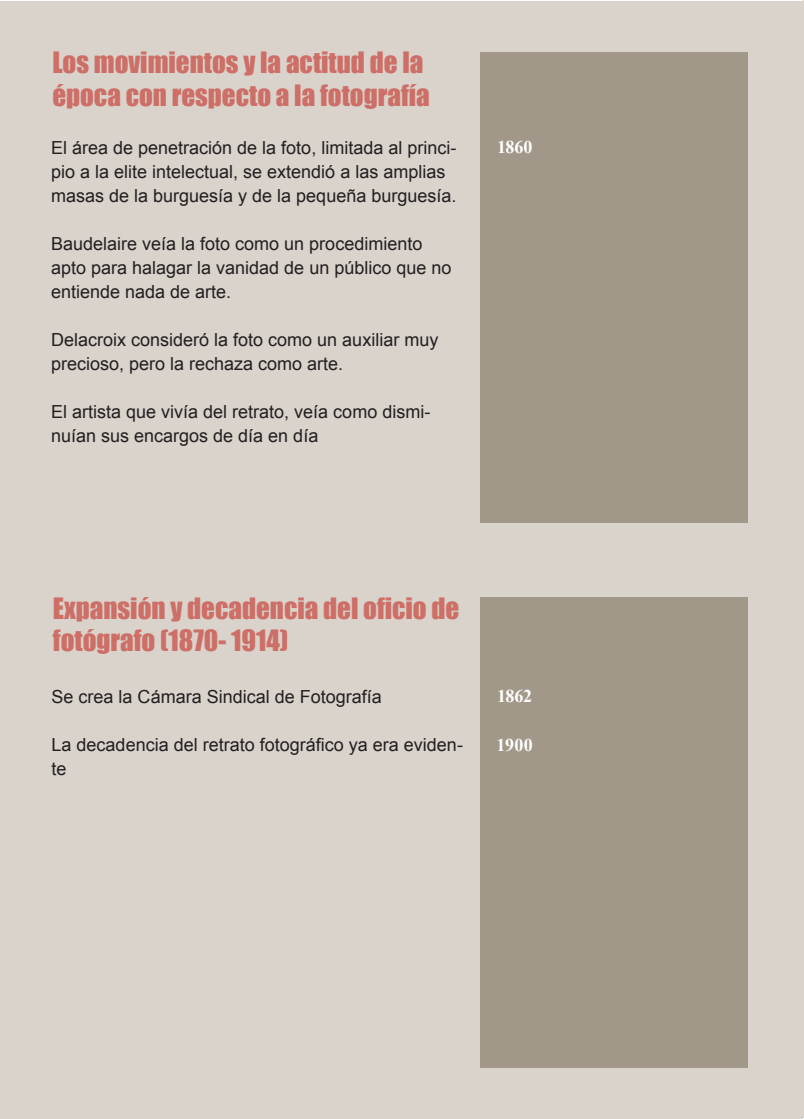
<style>
.page{position:relative;width:804px;height:1119px;background:#fff}
.page>*{position:absolute;margin:0;border:0;box-sizing:border-box;transform-origin:0 0}
.t1{font:27px/32.4px "Impact";color:#cd6f66}
.t2{font:18px/24px "Arial";color:#231f20}
.Cronología{font:700 18px "Times New Roman";color:#fff}
</style>
<div class="page">
<div style="left:0;top:2px;width:803px;height:1116px;background:#d9d3cc"></div>
<div style="left:481px;top:597px;width:267px;height:470px;background:#a1988a"></div>
<div style="left:480px;top:52px;width:267px;height:470px;background:#a1988a"></div>
<hr style="left:803px;top:1px;width:1px;height:1116px;background:#d9d3cc">
<p class="t1" style="left:52px;top:46px;width:379px">Los movimientos y la actitud de la época con respecto a la fotografía</p>
<p class="t2" style="left:51px;top:136px;width:407px">El área de penetración de la foto, limitada al princi&shy;pio a la elite intelectual, se extendió a las amplias masas de la burguesía y de la pequeña burguesía.</p>
<p class="t2" style="left:51px;top:232px;width:402px">Baudelaire veía la foto como un procedimiento apto para halagar la vanidad de un público que no entiende nada de arte.</p>
<p class="t2" style="left:51px;top:328px;width:389px">Delacroix consideró la foto como un auxiliar muy precioso, pero la rechaza como arte.</p>
<p class="t2" style="left:51px;top:400px;width:381px">El artista que vivía del retrato, veía como dismi&shy;nuían sus encargos de día en día</p>
<p class="Cronología" style="left:497px;top:135px;width:37px">1860</p>
<p class="t1" style="left:53px;top:591px;width:408px">Expansión y decadencia del oficio de fotógrafo (1870- 1914)</p>
<p class="t2" style="left:52px;top:685px;width:332px">Se crea la Cámara Sindical de Fotografía</p>
<p class="t2" style="left:52px;top:733px;width:413px">La decadencia del retrato fotográfico ya era eviden&shy;te</p>
<p class="Cronología" style="left:497px;top:683px;width:36px">1862</p>
<p class="Cronología" style="left:496px;top:732px;width:38px">1900</p>
</div>
